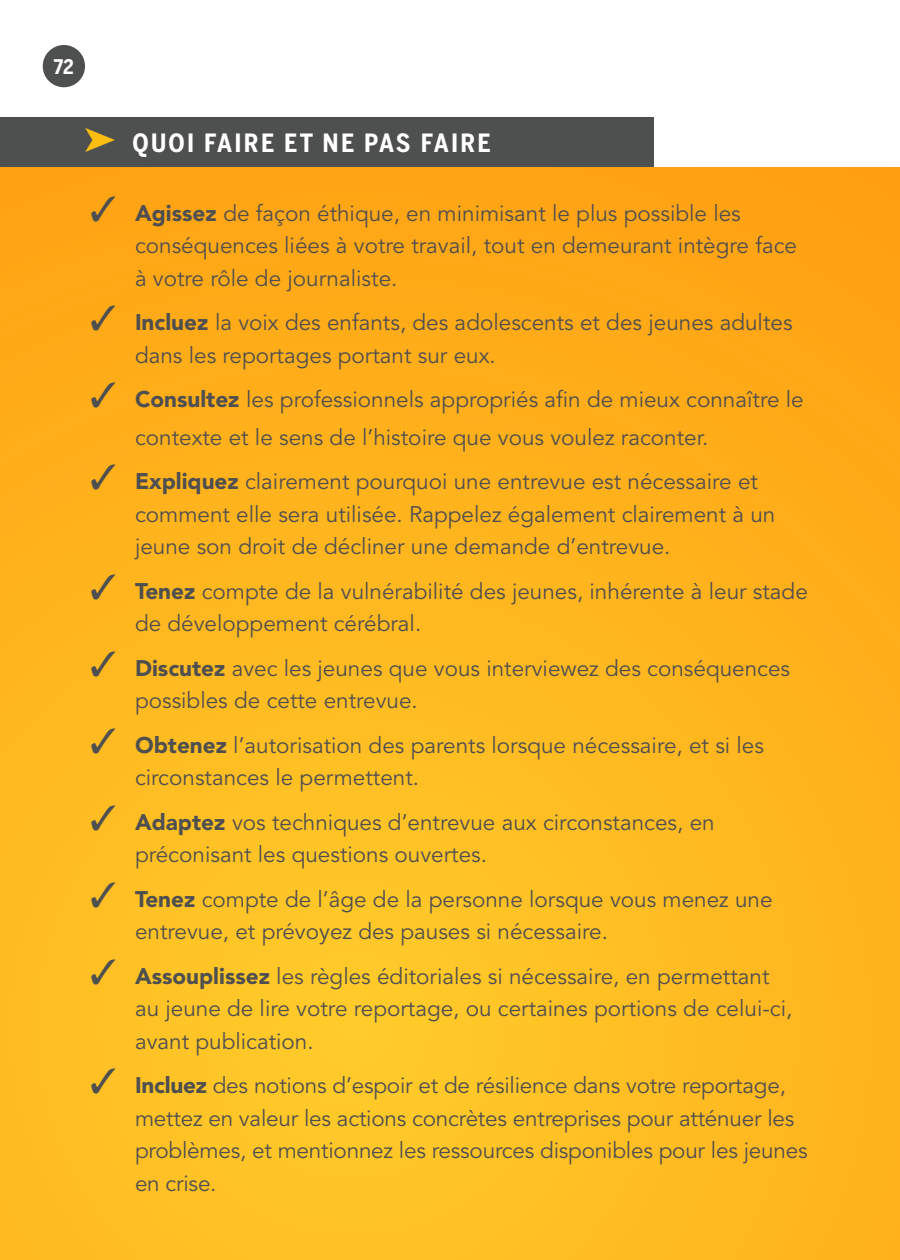
<style>
.page{position:relative;width:900px;height:1260px;background:#fff}
.page>*{position:absolute;margin:0;border:0;box-sizing:border-box;transform-origin:0 0}
.t1{font:700 25px "Benton Sans Cond";letter-spacing:.09em;color:#fff}
.regular_mindset_para{font:22.5px/32.5px "Avenir LT Std";color:#4e4f4f}
.t2{font:700 20px "Benton Sans Cond";color:#fff}
.s1{font-weight:900}
</style>
<div class="page">
<div style="left:0;top:118px;width:653px;height:49px;background:#4e4f4f"></div>
<div style="left:0;top:167px;width:900px;height:1093px;background:linear-gradient(to bottom,#ffa816,#ffc728)"></div>
<svg style="left:358px;top:358px;width:542px;height:526px;background:#ffb41d"></svg>
<div style="left:43px;top:45px;width:42px;height:42px;background:#4e4f4f;border-radius:50%"></div>
<p class="t2" style="left:54px;top:55px;width:21px">72</p>
<p class="t2" style="left:62px;top:55px;width:13px">4</p>
<p class="t1" style="left:132px;top:128px;width:360px">QUOI FAIRE ET NE PAS FAIRE</p>
<p class="regular_mindset_para" style="left:135px;top:197px;width:664px;text-indent:-45px">✓ <span class="s1">Agissez</span> de façon éthique, en minimisant le plus possible les conséquences liées à votre travail, tout en demeurant intègre face à votre rôle de journaliste.</p>
<p class="regular_mindset_para" style="left:135px;top:307px;width:659px;text-indent:-45px">✓ <span class="s1">Incluez</span> la voix des enfants, des adolescents et des jeunes adultes dans les reportages portant sur eux.</p>
<p class="regular_mindset_para" style="left:135px;top:381px;width:670px;line-height:37.5px;text-indent:-45px">✓ <span class="s1">Consultez</span> les professionnels appropriés afin de mieux connaître le contexte et le sens de l’histoire que vous voulez raconter.</p>
<p class="regular_mindset_para" style="left:135px;top:466px;width:642px;text-indent:-45px">✓ <span class="s1">Expliquez</span> clairement pourquoi une entrevue est nécessaire et comment elle sera utilisée. Rappelez également clairement à un jeune son droit de décliner une demande d’entrevue.</p>
<p class="regular_mindset_para" style="left:135px;top:575px;width:674px;text-indent:-45px">✓ <span class="s1">Tenez</span> compte de la vulnérabilité des jeunes, inhérente à leur stade de développement cérébral.</p>
<p class="regular_mindset_para" style="left:135px;top:652px;width:657px;text-indent:-45px">✓ <span class="s1">Discutez</span> avec les jeunes que vous interviewez des conséquences possibles de cette entrevue.</p>
<p class="regular_mindset_para" style="left:135px;top:729px;width:631px;text-indent:-45px">✓ <span class="s1">Obtenez</span> l’autorisation des parents lorsque nécessaire, et si les circonstances le permettent.</p>
<p class="regular_mindset_para" style="left:135px;top:806px;width:581px;text-indent:-45px">✓ <span class="s1">Adaptez</span> vos techniques d’entrevue aux circonstances, en préconisant les questions ouvertes.</p>
<p class="regular_mindset_para" style="left:135px;top:883px;width:639px;text-indent:-45px">✓ <span class="s1">Tenez</span> compte de l’âge de la personne lorsque vous menez une entrevue, et prévoyez des pauses si nécessaire.</p>
<p class="regular_mindset_para" style="left:135px;top:960px;width:659px;text-indent:-45px">✓ <span class="s1">Assouplissez</span> les règles éditoriales si nécessaire, en permettant au jeune de lire votre reportage, ou certaines portions de celui-ci, avant publication.</p>
<p class="regular_mindset_para" style="left:135px;top:1070px;width:674px;text-indent:-45px">✓ <span class="s1">Incluez</span> des notions d’espoir et de résilience dans votre reportage, mettez en valeur les actions concrètes entreprises pour atténuer les problèmes, et mentionnez les ressources disponibles pour les jeunes en crise.</p>
</div>
